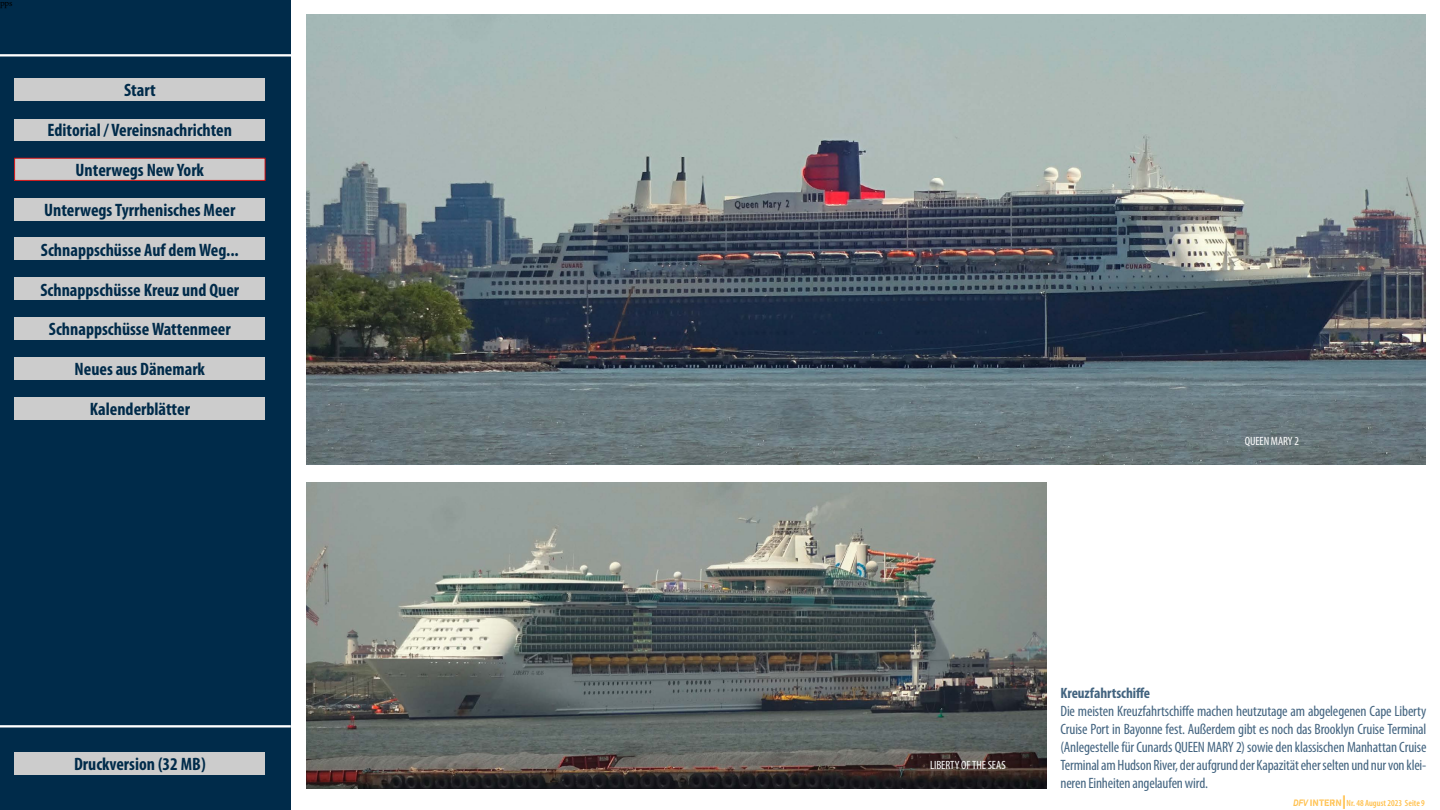
<style>
.page{position:relative;width:1440px;height:810px;background:#fff}
.page>*{position:absolute;margin:0;border:0;box-sizing:border-box;transform-origin:0 0}
.t1{font:700 condensed 18px "Myriad Pro";color:#002b4a}
.t2{font:condensed 15px/18px "Myriad Pro";letter-spacing:-.01em;color:#436480;text-align:justify}
.t3{font:700 condensed 15px "Myriad Pro";letter-spacing:-.005em;color:#436480}
.t4{font:condensed 12px "Myriad Pro";letter-spacing:-.01em;color:#fff}
.t5{font:600 condensed 9px "Myriad Pro";color:#ffc14e}
.t6{font:9px "Minion Pro";color:#000}
.s1{font-family:"Arial Narrow";font-weight:700;font-style:italic;font-stretch:normal}
.s2{font-family:"Industry Inc Stencil";font-weight:400;font-stretch:normal}
.s3{font-family:"Industry Inc Stencil";font-weight:400;font-stretch:normal;font-size:13.5px}
</style>
<div class="page">
<img style="left:306px;top:14px;width:1119px;height:450px">
<img style="left:306px;top:482px;width:740px;height:306px">
<div style="left:0;top:0;width:291px;height:810px;background:#002b4a"></div>
<div style="left:15px;top:79px;width:250px;height:22px;background:#ccc"></div>
<div style="left:15px;top:119px;width:250px;height:21px;background:#ccc"></div>
<div style="left:15px;top:238px;width:250px;height:22px;background:#ccc"></div>
<div style="left:15px;top:278px;width:250px;height:22px;background:#ccc"></div>
<div style="left:15px;top:317px;width:250px;height:23px;background:#ccc"></div>
<hr style="left:0;top:54px;width:291px;height:3px;background:#fff">
<hr style="left:0;top:725px;width:291px;height:2px;background:#fff">
<div style="left:15px;top:357px;width:250px;height:23px;background:#ccc"></div>
<div style="left:15px;top:752px;width:250px;height:23px;background:#ccc"></div>
<div style="left:15px;top:158px;width:250px;height:22px;background:#ccc"></div>
<div style="left:14px;top:158px;width:251px;height:23px;border:1px solid #cd1013"></div>
<div style="left:15px;top:198px;width:250px;height:22px;background:#ccc"></div>
<div style="left:15px;top:397px;width:250px;height:22px;background:#ccc"></div>
<p class="t6" style="left:0;top:-3px;width:14px">pps</p>
<p class="t1" style="left:124px;top:81px;width:33px">Start</p>
<p class="t1" style="left:48px;top:120px;width:186px">Editorial / Vereinsnachrichten</p>
<p class="t1" style="left:76px;top:160px;width:130px">Unterwegs New York</p>
<p class="t1" style="left:44px;top:200px;width:193px">Unterwegs Tyrrhenisches Meer</p>
<p class="t1" style="left:41px;top:240px;width:199px">Schnappschüsse Auf dem Weg...</p>
<p class="t1" style="left:40px;top:280px;width:200px">Schnappschüsse Kreuz und Quer</p>
<p class="t1" style="left:49px;top:319px;width:183px">Schnappschüsse Wattenmeer</p>
<p class="t1" style="left:75px;top:359px;width:132px">Neues aus Dänemark</p>
<p class="t1" style="left:90px;top:399px;width:102px">Kalenderblätter</p>
<p class="t1" style="left:74px;top:754px;width:133px">Druckversion (32 MB)</p>
<p class="t4" style="left:1245px;top:435px;width:56px">QUEEN MARY 2</p>
<p class="t4" style="left:930px;top:759px;width:77px">LIBERTY OF THE SEAS</p>
<p class="t3" style="left:1060px;top:685px;width:91px">Kreuzfahrtschiffe</p>
<p class="t2" style="left:1060px;top:703px;width:367px">Die meisten Kreuzfahrtschiffe machen heutzutage am abgelegenen Cape Liberty Cruise Port in Bayonne fest. Außerdem gibt es noch das Brooklyn Cruise Terminal (Anlegestelle für Cunards QUEEN MARY 2) sowie den klassischen Manhattan Cruise Terminal am Hudson River, der aufgrund der Kapazität eher selten und nur von klei&shy;neren Einheiten angelaufen wird.</p>
<p class="t5" style="left:1293px;top:798px;width:133px"><span class="s1">DFV</span> <span class="s2">INTERN</span><span class="s3">|</span>Nr. 48 August 2023 Seite 9</p>
</div>
